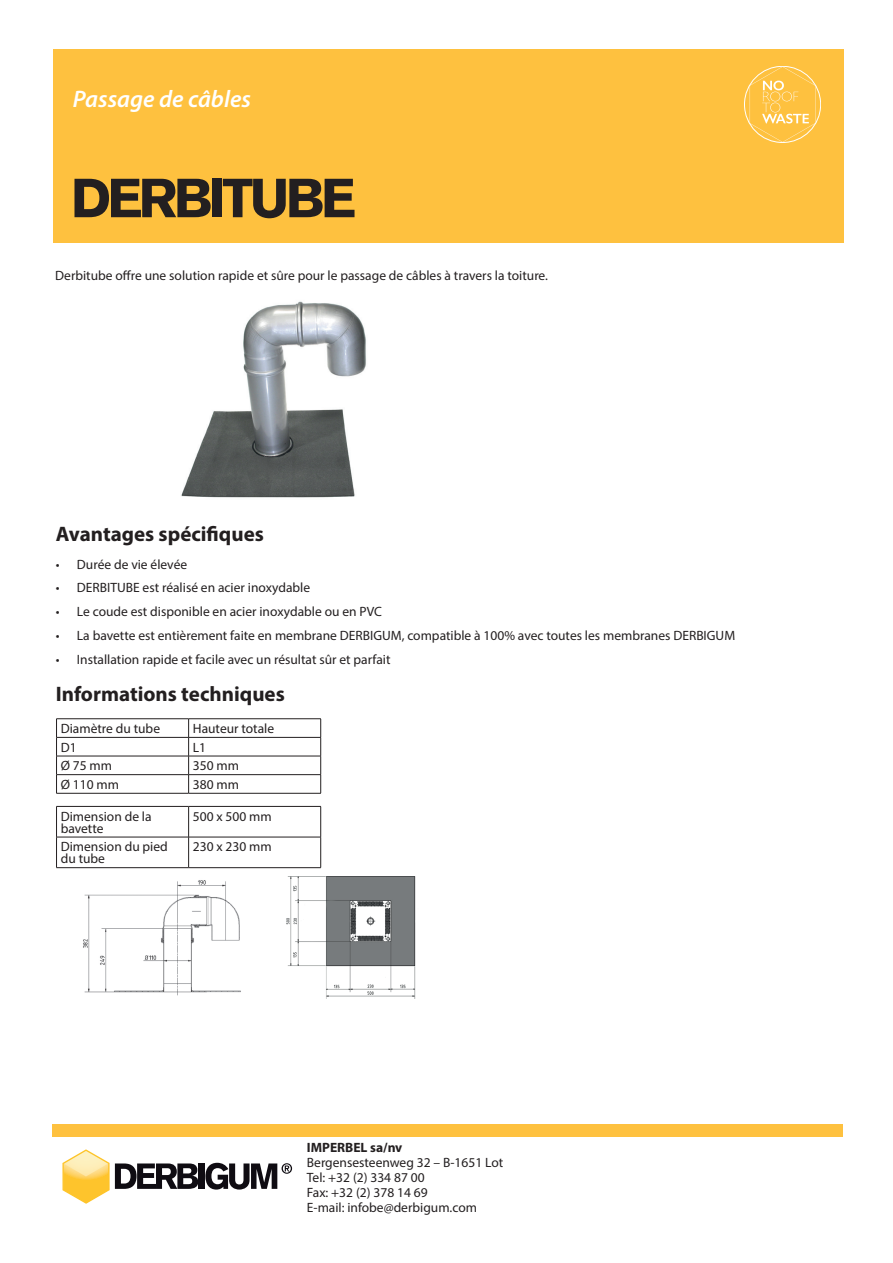
<style>
.page{position:relative;width:893px;height:1263px;background:#fff}
.page>*{position:absolute;margin:0;border:0;box-sizing:border-box;transform-origin:0 0}
.t1{font:900 54px "Akzidenz Grotesk";letter-spacing:-.07em;color:#231f20}
.t2{font:italic 600 24px "Myriad Pro";color:#fff}
.t3{font:700 21px "Myriad Pro";color:#231f20}
.t4{font:13.5px/15px "Myriad Pro";color:#231f20}
.t5{font:700 13.5px "Myriad Pro";color:#231f20}
</style>
<div class="page">
<div style="left:53px;top:49px;width:791px;height:194px;background:#fec13f"></div>
<img style="left:181px;top:301px;width:185px;height:197px">
<svg style="left:62px;top:1149px;width:136px;height:55px"></svg>
<div style="left:199px;top:1163px;width:6px;height:26px;background:#0f0c12"></div>
<svg style="left:205px;top:1163px;width:87px;height:26px"></svg>
<div style="left:53px;top:1124px;width:790px;height:12px;background:#fec13f"></div>
<svg style="left:750px;top:66px;width:65px;height:76px"></svg>
<hr style="left:56px;top:718px;width:133px;height:1px;background:#231f20">
<hr style="left:189px;top:718px;width:132px;height:1px;background:#231f20">
<hr style="left:56px;top:737px;width:133px;height:1px;background:#231f20">
<hr style="left:189px;top:737px;width:132px;height:1px;background:#231f20">
<hr style="left:56px;top:756px;width:133px;height:1px;background:#231f20">
<hr style="left:189px;top:756px;width:132px;height:1px;background:#231f20">
<hr style="left:56px;top:774px;width:133px;height:1px;background:#231f20">
<svg style="left:56px;top:719px;width:1px;height:74px"></svg>
<hr style="left:189px;top:774px;width:132px;height:1px;background:#231f20">
<svg style="left:188px;top:719px;width:1px;height:74px"></svg>
<svg style="left:320px;top:719px;width:1px;height:74px"></svg>
<hr style="left:56px;top:793px;width:133px;height:1px;background:#231f20">
<hr style="left:189px;top:793px;width:132px;height:1px;background:#231f20">
<hr style="left:56px;top:806px;width:133px;height:1px;background:#231f20">
<hr style="left:56px;top:807px;width:1px;height:30px;background:#231f20">
<hr style="left:189px;top:806px;width:132px;height:1px;background:#231f20">
<hr style="left:188px;top:807px;width:1px;height:30px;background:#231f20">
<hr style="left:320px;top:807px;width:1px;height:30px;background:#231f20">
<hr style="left:56px;top:837px;width:133px;height:1px;background:#231f20">
<hr style="left:56px;top:837px;width:1px;height:30px;background:#231f20">
<hr style="left:189px;top:837px;width:132px;height:1px;background:#231f20">
<hr style="left:188px;top:837px;width:1px;height:30px;background:#231f20">
<hr style="left:320px;top:837px;width:1px;height:30px;background:#231f20">
<hr style="left:56px;top:867px;width:133px;height:1px;background:#231f20">
<hr style="left:189px;top:867px;width:132px;height:1px;background:#231f20">
<img style="left:83px;top:880px;width:158px;height:116px">
<img style="left:286px;top:876px;width:130px;height:122px">
<h2 class="t2" style="left:73px;top:84px;width:180px">Passage de câbles</h2>
<h1 class="t1" style="left:71px;top:166px;width:286px">DERBITUBE</h1>
<p class="t4" style="left:55px;top:267px;width:494px">Derbitube offre une solution rapide et sûre pour le passage de câbles à travers la toiture.</p>
<h3 class="t3" style="left:56px;top:520px;width:210px">Avantages spécifiques</h3>
<p class="t4" style="left:56px;top:556px;width:133px">• Durée de vie élevée</p>
<p class="t4" style="left:56px;top:580px;width:256px">• DERBITUBE est réalisé en acier inoxydable</p>
<p class="t4" style="left:56px;top:604px;width:328px">• Le coude est disponible en acier inoxydable ou en PVC</p>
<p class="t4" style="left:56px;top:628px;width:681px">• La bavette est entièrement faite en membrane DERBIGUM, compatible à 100% avec toutes les membranes DERBIGUM</p>
<p class="t4" style="left:56px;top:651px;width:336px">• Installation rapide et facile avec un résultat sûr et parfait</p>
<h3 class="t3" style="left:56px;top:680px;width:231px">Informations techniques</h3>
<p class="t4" style="left:61px;top:721px;width:101px">Diamètre du tube</p>
<p class="t4" style="left:193px;top:721px;width:83px">Hauteur totale</p>
<p class="t4" style="left:61px;top:739px;width:17px">D1</p>
<p class="t4" style="left:193px;top:739px;width:15px">L1</p>
<p class="t4" style="left:61px;top:758px;width:53px">Ø 75 mm</p>
<p class="t4" style="left:193px;top:758px;width:48px">350 mm</p>
<p class="t4" style="left:61px;top:777px;width:60px">Ø 110 mm</p>
<p class="t4" style="left:193px;top:777px;width:48px">380 mm</p>
<p class="t4" style="left:61px;top:810px;width:92px;line-height:12px">Dimension de la bavette</p>
<p class="t4" style="left:193px;top:808px;width:80px">500 x 500 mm</p>
<p class="t4" style="left:61px;top:841px;width:109px;line-height:12px">Dimension du pied du tube</p>
<p class="t4" style="left:193px;top:839px;width:80px">230 x 230 mm</p>
<p class="t5" style="left:307px;top:1138px;width:97px">IMPERBEL sa/nv</p>
<p class="t4" style="left:307px;top:1154px;width:198px">Bergensesteenweg 32 – B-1651 Lot<br>Tel: +32 (2) 334 87 00<br>Fax: +32 (2) 378 14 69<br>E-mail: infobe@derbigum.com</p>
</div>
